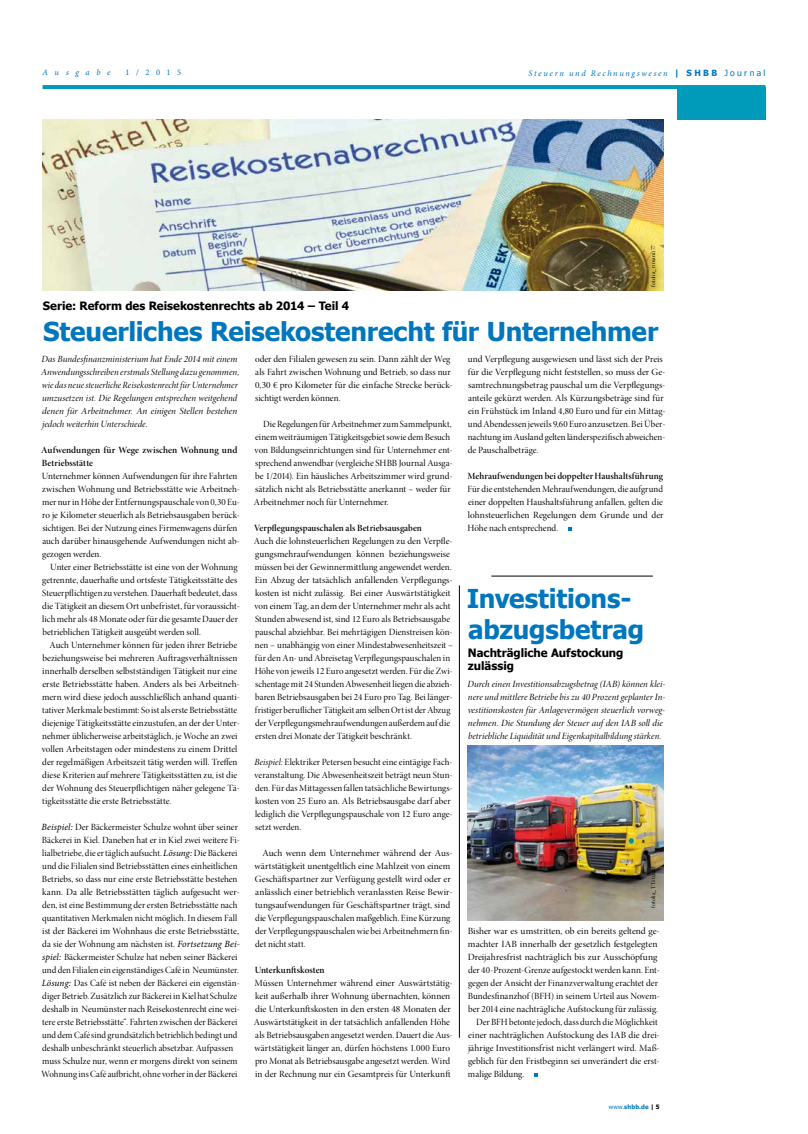
<style>
.page{position:relative;width:808px;height:1134px;background:#fff}
.page>*{position:absolute;margin:0;border:0;box-sizing:border-box;transform-origin:0 0}
.t1{font:700 26px/31px "Tahoma";letter-spacing:-.005em;color:#0076bd}
.t2{font:700 11.5px/13px "Tahoma";color:#000}
.t3{font:9.5px/13px "Minion Pro Disp";color:#000}
.t4{font:9.5px/13px "Minion Pro It Disp";letter-spacing:.005em;color:#000}
.t5{font:9.5px/13px "Minion Pro Semibold Disp";letter-spacing:.005em;color:#000}
.t6{font:9.5px "Minion Pro Disp";color:#000;scale:1.04 1}
.t7{font:italic 8.5px "Minion Pro";letter-spacing:.195em;color:#0076bd}
.t8{font:italic 8.5px "Minion Pro";letter-spacing:.78em;color:#0076bd}
.t9{font:8.5px "Minion Pro";color:#0076bd}
.t10{font:6px "Minion Pro Disp";letter-spacing:.02em;color:#000}
.t11{font:700 6px "Tahoma";letter-spacing:.02em;color:#0076bd}
.s1{font-family:"Tahoma";font-weight:700;font-style:normal}
.s2{font-family:"Tahoma";font-style:normal}
.s3{font-family:"Minion Pro";font-style:italic}
.s4{font-family:"Minion Pro It Disp"}
.s5{font-weight:400}
.s6{color:#000}
</style>
<div class="page">
<hr style="left:43px;top:85px;width:722px;height:4px;background:#009bba">
<div style="left:677px;top:87px;width:88px;height:33px;background:#009bba"></div>
<svg style="left:568px;top:527px;width:4px;height:4px"></svg>
<img style="left:43px;top:120px;width:620px;height:170px">
<svg style="left:534px;top:1073px;width:4px;height:4px"></svg>
<img style="left:468px;top:745px;width:195px;height:176px">
<hr style="left:491px;top:576px;width:162px;height:1px;background:#000">
<hr style="left:459px;top:585px;width:1px;height:453px;background:#000">
<p class="t8" style="left:43px;top:68px;width:70px">Ausgabe</p>
<p class="t9" style="left:126px;top:68px;width:57px">1/2015</p>
<p class="t7" style="left:528px;top:68px;width:238px">Steuern und Rechnungswesen <span class="s1">| SHBB</span> <span class="s2">Journal</span></p>
<p class="t10" style="left:650px;top:287px;width:44px;rotate:-90deg">fotolia_ nmann77</p>
<p class="t2" style="left:43px;top:298px;width:308px">Serie: Reform des Reisekostenrechts ab 2014 – Teil 4</p>
<h1 class="t1" style="left:43px;top:314px;width:617px">Steuerliches Reisekostenrecht für Unternehmer</h1>
<p class="t4" style="left:41px;top:352px;width:200px">Das Bundesfinanzministerium hat Ende 2014 mit einem Anwendungsschreiben erstmals Stellung dazu genommen, wie das neue steuerliche Reisekostenrecht für Unternehmer umzusetzen ist. Die Regelungen entsprechen weitgehend denen für Arbeitnehmer. An einigen Stellen bestehen jedoch weiterhin Unterschiede.</p>
<p class="t5" style="left:41px;top:443px;width:198px">Aufwendungen für Wege zwischen Wohnung und<br>Betriebsstätte</p>
<p class="t3" style="left:42px;top:469px;width:199px">Unternehmer können Aufwendungen für ihre Fahrten zwischen Wohnung und Betriebsstätte wie Arbeitneh&shy;mer nur in Höhe der Entfernungspauschale von 0,30 Eu&shy;ro je Kilometer steuerlich als Betriebsausgaben berück&shy;sichtigen. Bei der Nutzung eines Firmenwagens dürfen auch darüber hinausgehende Aufwendungen nicht ab&shy;gezogen werden.</p>
<p class="t3" style="left:42px;top:560px;width:199px;text-indent:8px">Unter einer Betriebsstätte ist eine von der Wohnung getrennte, dauerhafte und ortsfeste Tätigkeitsstätte des Steuerpflichtigen zu verstehen. Dauerhaft bedeutet, dass die Tätigkeit an diesem Ort unbefristet, für voraussicht&shy;lich mehr als 48 Monate oder für die gesamte Dauer der betrieblichen Tätigkeit ausgeübt werden soll.</p>
<p class="t3" style="left:42px;top:638px;width:200px;text-indent:8px">Auch Unternehmer können für jeden ihrer Betriebe beziehungsweise bei mehreren Auftragsverhältnissen innerhalb derselben selbstständigen Tätigkeit nur eine erste Betriebsstätte haben. Anders als bei Arbeitneh&shy;mern wird diese jedoch ausschließlich anhand quanti&shy;tativer Merkmale bestimmt: So ist als erste Betriebsstätte diejenige Tätigkeitsstätte einzustufen, an der der Unter&shy;nehmer üblicherweise arbeitstäglich, je Woche an zwei vollen Arbeitstagen oder mindestens zu einem Drittel der regelmäßigen Arbeitszeit tätig werden will. Treffen diese Kriterien auf mehrere Tätigkeitsstätten zu, ist die der Wohnung des Steuerpflichtigen näher gelegene Tä&shy;tigkeitsstätte die erste Betriebsstätte.</p>
<p class="t3" style="left:41px;top:820px;width:200px"><span class="s3">Beispiel:</span> Der Bäckermeister Schulze wohnt über seiner Bäckerei in Kiel. Daneben hat er in Kiel zwei weitere Fi&shy;lialbetriebe, die er täglich aufsucht. <span class="s3">Lösung:</span> Die Bäckerei und die Filialen sind Betriebsstätten eines einheitlichen Betriebs, so dass nur eine erste Betriebsstätte bestehen kann. Da alle Betriebsstätten täglich aufgesucht wer&shy;den, ist eine Bestimmung der ersten Betriebsstätte nach quantitativen Merkmalen nicht möglich. In diesem Fall ist der Bäckerei im Wohnhaus die erste Betriebsstätte, da sie der Wohnung am nächsten ist. <span class="s3">Fortsetzung Bei&shy;spiel:</span> Bäckermeister Schulze hat neben seiner Bäckerei und den Filialen ein eigenständiges Café in Neumünster.<br><span class="s3">Lösung:</span> Das Café ist neben der Bäckerei ein eigenstän&shy;diger Betrieb. Zusätzlich zur Bäckerei in Kiel hat Schulze deshalb in Neumünster nach Reisekostenrecht eine wei&shy;tere erste Betriebsstätte“. Fahrten zwischen der Bäckerei und dem Café sind grundsätzlich betrieblich bedingt und deshalb unbeschränkt steuerlich absetzbar. Aufpassen muss Schulze nur, wenn er morgens direkt von seinem Wohnung ins Café aufbricht, ohne vorher in der Bäckerei</p>
<p class="t3" style="left:255px;top:352px;width:199px">oder den Filialen gewesen zu sein. Dann zählt der Weg als Fahrt zwischen Wohnung und Betrieb, so dass nur 0,30 € pro Kilometer für die einfache Strecke berück&shy;sichtigt werden können.</p>
<p class="t3" style="left:254px;top:417px;width:200px;text-indent:9px">Die Regelungen für Arbeitnehmer zum Sammelpunkt, einem weiträumigen Tätigkeitsgebiet sowie dem Besuch von Bildungseinrichtungen sind für Unternehmer ent&shy;sprechend anwendbar (vergleiche SHBB Journal Ausga&shy;be 1/2014). Ein häusliches Arbeitszimmer wird grund&shy;sätzlich nicht als Betriebsstätte anerkannt – weder für Arbeitnehmer noch für Unternehmer.</p>
<p class="t5" style="left:254px;top:521px;width:169px">Verpflegungspauschalen als Betriebsausgaben</p>
<p class="t3" style="left:254px;top:534px;width:201px">Auch die lohnsteuerlichen Regelungen zu den Verpfle&shy;gungsmehraufwendungen können beziehungsweise müssen bei der Gewinnermittlung angewendet werden.<br>Ein Abzug der tatsächlich anfallenden Verpflegungs&shy;kosten ist nicht zulässig. Bei einer Auswärtstätigkeit von einem Tag, an dem der Unternehmer mehr als acht Stunden abwesend ist, sind 12 Euro als Betriebsausgabe pauschal abziehbar. Bei mehrtägigen Dienstreisen kön&shy;nen – unabhängig von einer Mindestabwesenheitszeit – für den An- und Abreisetag Verpflegungspauschalen in Höhe von jeweils 12 Euro angesetzt werden. Für die Zwi&shy;schentage mit 24 Stunden Abwesenheit liegen die abzieh&shy;baren Betriebsausgaben bei 24 Euro pro Tag. Bei länger&shy;fristiger beruflicher Tätigkeit am selben Ort ist der Abzug der Verpflegungsmehraufwendungen außerdem auf die ersten drei Monate der Tätigkeit beschränkt.</p>
<p class="t3" style="left:254px;top:755px;width:200px"><span class="s4">Beispiel:</span> Elektriker Petersen besucht eine eintägige Fach&shy;veranstaltung. Die Abwesenheitszeit beträgt neun Stun&shy;den. Für das Mittagessen fallen tatsächliche Bewirtungs&shy;kosten von 25 Euro an. Als Betriebsausgabe darf aber lediglich die Verpflegungspauschale von 12 Euro ange&shy;setzt werden.</p>
<p class="t3" style="left:255px;top:846px;width:200px;text-indent:8px">Auch wenn dem Unternehmer während der Aus&shy;wärtstätigkeit unentgeltlich eine Mahlzeit von einem Geschäftspartner zur Verfügung gestellt wird oder er anlässlich einer betrieblich veranlassten Reise Bewir&shy;tungsaufwendungen für Geschäftspartner trägt, sind die Verpflegungspauschalen maßgeblich. Eine Kürzung der Verpflegungspauschalen wie bei Arbeitnehmern fin&shy;det nicht statt.</p>
<p class="t5" style="left:255px;top:963px;width:71px">Unterkunftskosten</p>
<p class="t3" style="left:254px;top:976px;width:200px">Müssen Unternehmer während einer Auswärtstätig&shy;keit außerhalb ihrer Wohnung übernachten, können die Unterkunftskosten in den ersten 48 Monaten der Auswärtstätigkeit in der tatsächlich anfallenden Höhe als Betriebsausgaben angesetzt werden. Dauert die Aus&shy;wärtstätigkeit länger an, dürfen höchstens 1.000 Euro pro Monat als Betriebsausgabe angesetzt werden. Wird in der Rechnung nur ein Gesamtpreis für Unterkunft</p>
<p class="t3" style="left:468px;top:352px;width:199px">und Verpflegung ausgewiesen und lässt sich der Preis für die Verpflegung nicht feststellen, so muss der Ge&shy;samtrechnungsbetrag pauschal um die Verpflegungs&shy;anteile gekürzt werden. Als Kürzungsbeträge sind für ein Frühstück im Inland 4,80 Euro und für ein Mittag&shy;und Abendessen jeweils 9,60 Euro anzusetzen. Bei Über&shy;nachtung im Ausland gelten länderspezifisch abweichen&shy;de Pauschalbeträge.</p>
<p class="t5" style="left:467px;top:469px;width:197px">Mehraufwendungen bei doppelter Haushaltsführung</p>
<p class="t3" style="left:467px;top:482px;width:198px;text-align:justify">Für die entstehenden Mehraufwendungen, die aufgrund einer doppelten Haushaltsführung anfallen, gelten die lohnsteuerlichen Regelungen dem Grunde und der Höhe nach entsprechend.</p>
<h1 class="t1" style="left:467px;top:581px;width:179px">Investitions&shy;abzugsbetrag</h1>
<p class="t2" style="left:468px;top:646px;width:157px">Nachträgliche Aufstockung zulässig</p>
<p class="t4" style="left:467px;top:677px;width:199px">Durch einen Investitionsabzugsbetrag (IAB) können klei&shy;nere und mittlere Betriebe bis zu 40 Prozent geplanter In&shy;vestitionskosten für Anlagevermögen steuerlich vorweg&shy;nehmen. Die Stundung der Steuer auf den IAB soll die betriebliche Liquidität und Eigenkapitalbildung stärken.</p>
<p class="t10" style="left:650px;top:908px;width:43px;rotate:-90deg">fotolia_ TTstudio</p>
<p class="t6" style="left:468px;top:925px;width:186px">Bisher war es umstritten, ob ein bereits geltend ge-</p>
<p class="t6" style="left:468px;top:938px;width:184px">machter IAB innerhalb der gesetzlich festgelegten</p>
<p class="t6" style="left:468px;top:951px;width:184px">Dreijahresfrist nachträglich bis zur Ausschöpfung</p>
<p class="t3" style="left:468px;top:963px;width:193px">der 40-Prozent-Grenze aufgestockt werden kann. Ent-</p>
<p class="t3" style="left:468px;top:976px;width:191px">gegen der Ansicht der Finanzverwaltung erachtet der</p>
<p class="t3" style="left:468px;top:989px;width:194px">Bundesfinanzhof (BFH) in seinem Urteil aus Novem-</p>
<p class="t3" style="left:468px;top:1002px;width:191px">ber 2014 eine nachträgliche Aufstockung für zulässig.</p>
<p class="t3" style="left:476px;top:1015px;width:183px">Der BFH betonte jedoch, dass durch die Möglichkeit</p>
<p class="t3" style="left:468px;top:1028px;width:193px">einer nachträglichen Aufstockung des IAB die drei-</p>
<p class="t3" style="left:468px;top:1041px;width:193px">jährige Investitionsfrist nicht verlängert wird. Maß-</p>
<p class="t3" style="left:468px;top:1054px;width:193px">geblich für den Fristbeginn sei unverändert die erst-</p>
<p class="t3" style="left:468px;top:1067px;width:58px">malige Bildung.</p>
<p class="t11" style="left:609px;top:1103px;width:53px"><span class="s5">www.</span>shbb.de <span class="s6">| 5</span></p>
</div>
